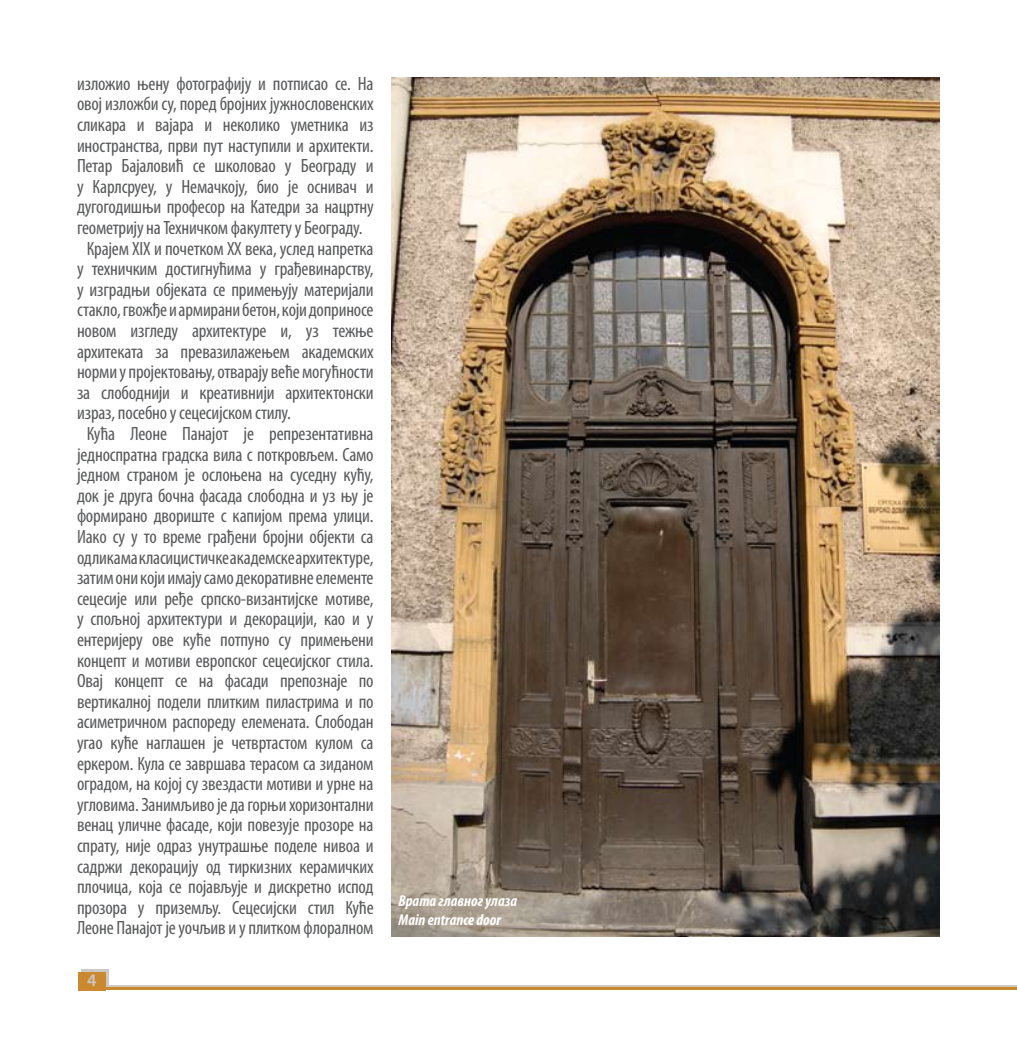
<style>
.page{position:relative;width:1017px;height:1042px;background:#fff}
.page>*{position:absolute;margin:0;border:0;box-sizing:border-box;transform-origin:0 0}
.t1{font:condensed 19.25px "Myriad Pro";letter-spacing:-.01em;color:#58595b}
.t2{font:600 17.5px "Myriad Pro";color:#cdc8c5}
.t3{font:italic 700 condensed 15.75px/18.9px "Myriad Pro";color:#fff}
</style>
<div class="page">
<div style="left:81px;top:969px;width:27px;height:19px;background:#cdc8c5"></div>
<hr style="left:96px;top:985px;width:921px;height:3px;background:#cdc8c5">
<hr style="left:89px;top:987px;width:928px;height:3px;background:#ca892f">
<div style="left:79px;top:971px;width:27px;height:19px;background:#ca892f"></div>
<img style="left:392px;top:77px;width:548px;height:859px">
<p class="t1" style="left:77px;top:72px;width:298px">изложио њену фотографију и потписао се. На</p>
<p class="t1" style="left:77px;top:92px;width:298px">овој изложби су, поред бројних јужнословенских</p>
<p class="t1" style="left:77px;top:113px;width:298px">сликара и вајара и неколико уметника из</p>
<p class="t1" style="left:77px;top:133px;width:298px">иностранства, први пут наступили и архитекти.</p>
<p class="t1" style="left:77px;top:154px;width:298px">Петар Бајаловић се школовао у Београду и</p>
<p class="t1" style="left:77px;top:175px;width:298px">у Карлсруеу, у Немачкоју, био је оснивач и</p>
<p class="t1" style="left:77px;top:195px;width:298px">дугогодишњи професор на Катедри за нацртну</p>
<p class="t1" style="left:77px;top:216px;width:287px">геометрију на Техничком факултету у Београду.</p>
<p class="t1" style="left:87px;top:236px;width:288px">Крајем XIX и почетком XX века, услед напретка</p>
<p class="t1" style="left:77px;top:257px;width:298px">у техничким достигнућима у грађевинарству,</p>
<p class="t1" style="left:77px;top:278px;width:298px">у изградњи објеката се примењују материјали</p>
<p class="t1" style="left:77px;top:298px;width:298px">стакло, гвожђе и армирани бетон, који доприносе</p>
<p class="t1" style="left:77px;top:319px;width:298px">новом изгледу архитектуре и, уз тежње</p>
<p class="t1" style="left:77px;top:339px;width:298px">архитеката за превазилажењем академских</p>
<p class="t1" style="left:77px;top:360px;width:298px">норми у пројектовању, отварају веће могућности</p>
<p class="t1" style="left:77px;top:381px;width:298px">за слободнији и креативнији архитектонски</p>
<p class="t1" style="left:77px;top:401px;width:215px">израз, посебно у сецесијском стилу.</p>
<p class="t1" style="left:87px;top:422px;width:288px">Кућа Леоне Панајот је репрезентативна</p>
<p class="t1" style="left:77px;top:442px;width:298px">једноспратна градска вила с поткровљем. Само</p>
<p class="t1" style="left:77px;top:463px;width:298px">једном страном је ослоњена на суседну кућу,</p>
<p class="t1" style="left:77px;top:484px;width:298px">док је друга бочна фасада слободна и уз њу је</p>
<p class="t1" style="left:77px;top:504px;width:298px">формирано двориште с капијом према улици.</p>
<p class="t1" style="left:77px;top:525px;width:298px">Иако су у то време грађени бројни објекти са</p>
<p class="t1" style="left:77px;top:545px;width:298px">одликама класицистичке академске архитектуре,</p>
<p class="t1" style="left:77px;top:566px;width:298px">затим они који имају само декоративне елементе</p>
<p class="t1" style="left:77px;top:587px;width:298px">сецесије или ређе српско-византијске мотиве,</p>
<p class="t1" style="left:77px;top:607px;width:298px">у спољној архитектури и декорацији, као и у</p>
<p class="t1" style="left:77px;top:628px;width:298px">ентеријеру ове куће потпуно су примењени</p>
<p class="t1" style="left:77px;top:648px;width:298px">концепт и мотиви европског сецесијског стила.</p>
<p class="t1" style="left:77px;top:669px;width:298px">Овај концепт се на фасади препознаје по</p>
<p class="t1" style="left:77px;top:690px;width:298px">вертикалној подели плитким пиластрима и по</p>
<p class="t1" style="left:77px;top:710px;width:298px">асиметричном распореду елемената. Слободан</p>
<p class="t1" style="left:77px;top:731px;width:298px">угао куће наглашен је четвртастом кулом са</p>
<p class="t1" style="left:77px;top:751px;width:298px">еркером. Кула се завршава терасом са зиданом</p>
<p class="t1" style="left:77px;top:772px;width:298px">оградом, на којој су звездасти мотиви и урне на</p>
<p class="t1" style="left:77px;top:793px;width:298px">угловима. Занимљиво је да горњи хоризонтални</p>
<p class="t1" style="left:77px;top:813px;width:298px">венац уличне фасаде, који повезује прозоре на</p>
<p class="t1" style="left:77px;top:834px;width:298px">спрату, није одраз унутрашње поделе нивоа и</p>
<p class="t1" style="left:77px;top:854px;width:298px">садржи декорацију од тиркизних керамичких</p>
<p class="t1" style="left:77px;top:875px;width:298px">плочица, која се појављује и дискретно испод</p>
<p class="t1" style="left:77px;top:896px;width:298px">прозора у приземљу. Сецесијски стил Куће</p>
<p class="t1" style="left:77px;top:916px;width:298px">Леоне Панајот је уочљив и у плитком флоралном</p>
<p class="t2" style="left:87px;top:969px;width:11px">4</p>
<p class="t3" style="left:399px;top:891px;width:120px">Врата главног улаза<br>Main entrance door</p>
</div>
